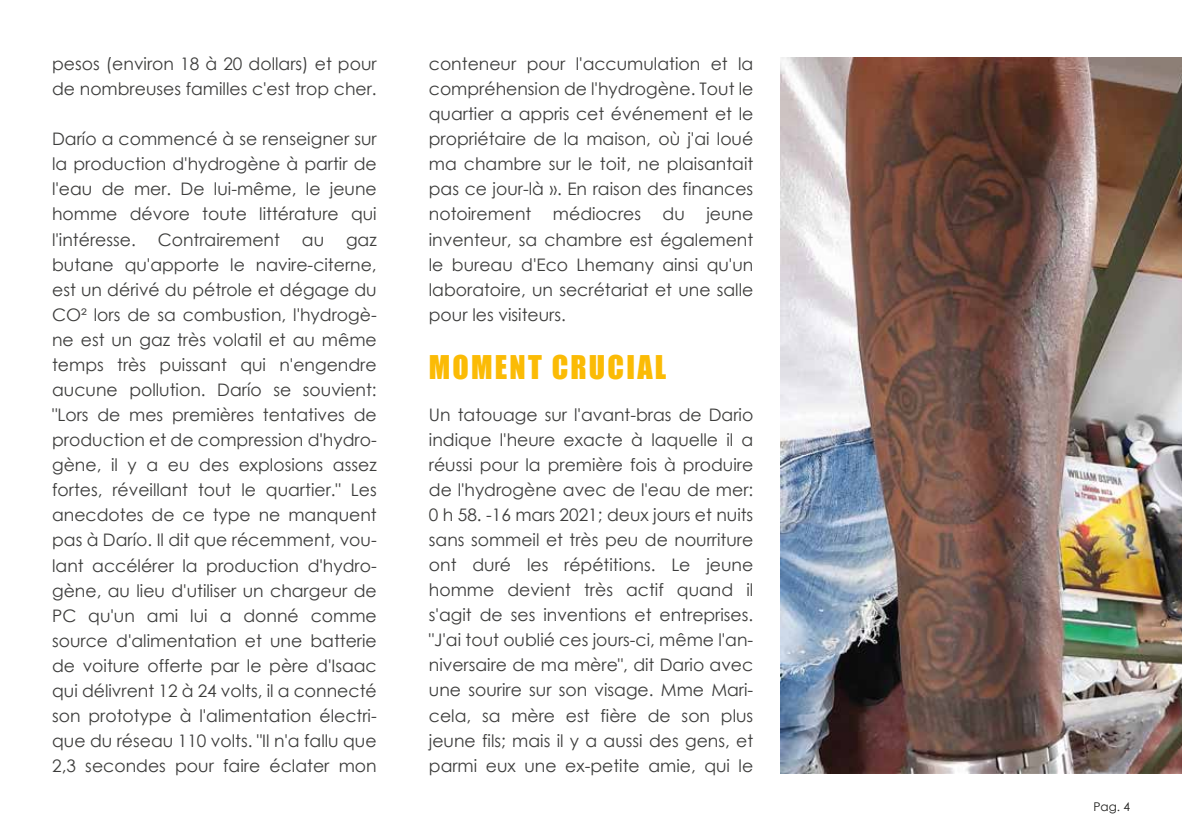
<style>
.page{position:relative;width:1182px;height:831px;background:#fff}
.page>*{position:absolute;margin:0;border:0;box-sizing:border-box;transform-origin:0 0}
.t1{font:30px "Impact";letter-spacing:.075em;color:#fbbb05}
.t2{font:17.25px/25px "Century Gothic";color:#3c3c3b;text-align:justify}
.t3{font:12px "Century Gothic";color:#1d1d1b}
</style>
<div class="page">
<img style="left:780px;top:57px;width:402px;height:716px">
<p class="t2" style="left:52px;top:51px;width:326px">pesos (environ 18 à 20 dollars) et pour de nombreuses familles c'est trop cher.</p>
<p class="t2" style="left:52px;top:126px;width:326px">Darío a commencé à se renseigner sur la production d'hydrogène à partir de l'eau de mer. De lui-même, le jeune homme dévore toute littérature qui l'intéresse.</p>
<p class="t2" style="left:158px;top:226px;width:124px">Contrairement</p>
<p class="t2" style="left:302px;top:226px;width:24px">au</p>
<p class="t2" style="left:52px;top:226px;width:326px;text-indent:294px">gaz butane qu'apporte le navire-citerne, est un dérivé du pétrole et dégage du CO² lors de sa combustion, l'hydrogè&shy;ne est un gaz très volatil et au même temps très puissant qui n'engendre aucune pollution. Darío se souvient: "Lors de mes premières tentatives de production et de compression d'hydro&shy;gène, il y a eu des explosions assez fortes, réveillant tout le quartier." Les anecdotes de ce type ne manquent pas à Darío. Il dit que récemment, vou&shy;lant accélérer la production d'hydro&shy;gène, au lieu d'utiliser un chargeur de PC qu'un ami lui a donné comme source d'alimentation et une batterie de voiture offerte par le père d'Isaac qui délivrent 12 à 24 volts, il a connecté son prototype à l'alimentation électri&shy;que du réseau 110 volts. "Il n'a fallu que 2,3 secondes pour faire éclater mon</p>
<p class="t2" style="left:429px;top:51px;width:326px">conteneur pour l'accumulation et la compréhension de l'hydrogène. Tout le quartier a appris cet événement et le propriétaire de la maison, où j'ai loué ma chambre sur le toit, ne plaisantait pas ce jour-là ». En raison des finances notoirement médiocres du jeune inventeur, sa chambre est également le bureau d'Eco Lhemany ainsi qu'un laboratoire, un secrétariat et une salle pour les visiteurs.</p>
<h1 class="t1" style="left:429px;top:343px;width:239px">MOMENT CRUCIAL</h1>
<p class="t2" style="left:429px;top:401px;width:326px">Un tatouage sur l'avant-bras de Dario indique l'heure exacte à laquelle il a réussi pour la première fois à produire de l'hydrogène avec de l'eau de mer:<br>0 h 58. -16 mars 2021; deux jours et nuits sans sommeil et très peu de nourriture ont duré les répétitions. Le jeune homme devient très actif quand il s'agit de ses inventions et entreprises. "J'ai tout oublié ces jours-ci, même l'an&shy;niversaire de ma mère", dit Dario avec une sourire sur son visage. Mme Mari&shy;cela, sa mère est fière de son plus jeune fils; mais il y a aussi des gens, et parmi eux une ex-petite amie, qui le</p>
<p class="t3" style="left:1093px;top:797px;width:38px">Pag. 4</p>
</div>
